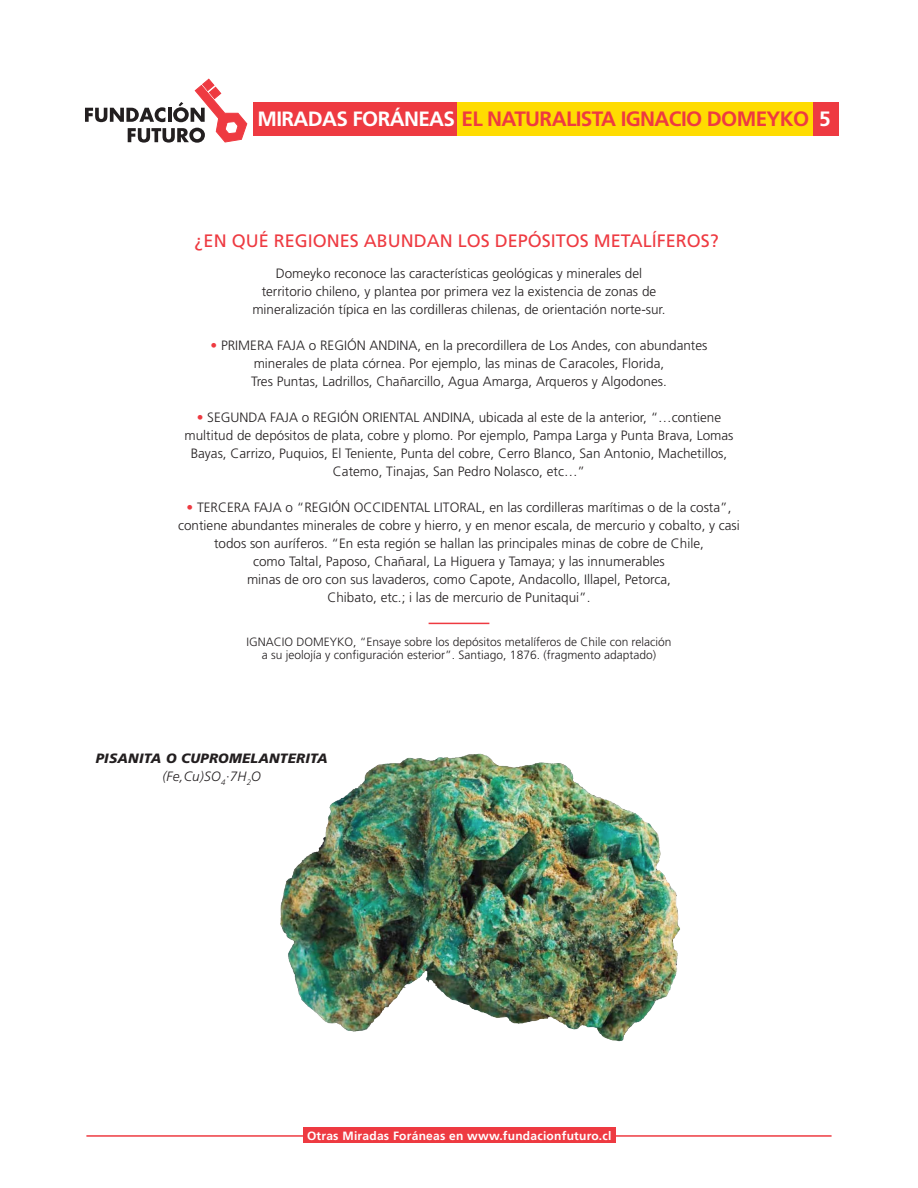
<style>
.page{position:relative;width:918px;height:1188px;background:#fff}
.page>*{position:absolute;margin:0;border:0;box-sizing:border-box;transform-origin:0 0}
.t1{font:700 20.7px "Frutiger";letter-spacing:-.03em;color:#ee3a41}
.t2{font:700 20.7px "Frutiger";color:#fff}
.t3{font:18px "Frutiger";color:#ee3a41}
.Bajada{font:300 13.5px/18px "Frutiger";color:#231f20;text-align:center}
.t4{font:italic 900 13.5px "Frutiger";letter-spacing:.02em;color:#231f20}
.t5{font:italic 300 13.5px "Frutiger";letter-spacing:.02em;color:#231f20}
.Bajada-2{font:300 12px/13.5px "Frutiger";color:#231f20;text-align:center}
.Bajada-3{font:700 12px "Frutiger";letter-spacing:.02em;color:#fff}
.s1{color:#fff}
.s2{color:#ee3a41}
</style>
<div class="page">
<hr style="left:86px;top:1135px;width:746px;height:2px;background:#ee3a41">
<hr style="left:429px;top:623px;width:60px;height:1px;background:#ee3a41">
<img style="left:280px;top:753px;width:400px;height:289px">
<div style="left:813px;top:102px;width:26px;height:34px;background:#ee3a41"></div>
<svg style="left:85px;top:79px;width:162px;height:64px"></svg>
<div style="left:254px;top:102px;width:204px;height:34px;background:#ee3a41"></div>
<div style="left:458px;top:102px;width:355px;height:34px;background:#ffdc01"></div>
<div style="left:303px;top:1127px;width:312px;height:16px;background:#ee3a41"></div>
<p class="t1" style="left:257px;top:107px;width:553px"><span class="s1">MIRADAS FORÁNEAS</span> EL NATURALISTA IGNACIO DOMEYKO</p>
<p class="t2" style="left:819px;top:107px;width:13px">5</p>
<p class="t3" style="left:195px;top:230px;width:526px">¿EN QUÉ REGIONES ABUNDAN LOS DEPÓSITOS METALÍFEROS?</p>
<p class="Bajada" style="left:276px;top:264px;width:368px">Domeyko reconoce las características geológicas y minerales del</p>
<p class="Bajada" style="left:262px;top:282px;width:396px">territorio chileno, y plantea por primera vez la existencia de zonas de</p>
<p class="Bajada" style="left:252px;top:300px;width:415px">mineralización típica en las cordilleras chilenas, de orientación norte-sur.</p>
<p class="Bajada" style="left:211px;top:336px;width:498px"><span class="s2">•</span> PRIMERA FAJA o REGIÓN ANDINA, en la precordillera de Los Andes, con abundantes</p>
<p class="Bajada" style="left:254px;top:354px;width:412px">minerales de plata córnea. Por ejemplo, las minas de Caracoles, Florida,</p>
<p class="Bajada" style="left:251px;top:372px;width:417px">Tres Puntas, Ladrillos, Chañarcillo, Agua Amarga, Arqueros y Algodones.</p>
<p class="Bajada" style="left:185px;top:408px;width:550px"><span class="s2">•</span> SEGUNDA FAJA o REGIÓN ORIENTAL ANDINA, ubicada al este de la anterior, “…contiene multitud de depósitos de plata, cobre y plomo. Por ejemplo, Pampa Larga y Punta Brava, Lomas Bayas, Carrizo, Puquios, El Teniente, Punta del cobre, Cerro Blanco, San Antonio, Machetillos, Catemo, Tinajas, San Pedro Nolasco, etc…”</p>
<p class="Bajada" style="left:178px;top:498px;width:563px"><span class="s2">•</span> TERCERA FAJA o “REGIÓN OCCIDENTAL LITORAL, en las cordilleras marítimas o de la costa”, contiene abundantes minerales de cobre y hierro, y en menor escala, de mercurio y cobalto, y casi todos son auríferos. “En esta región se hallan las principales minas de cobre de Chile,</p>
<p class="Bajada" style="left:253px;top:552px;width:413px">como Taltal, Paposo, Chañaral, La Higuera y Tamaya; y las innumerables</p>
<p class="Bajada" style="left:247px;top:570px;width:425px">minas de oro con sus lavaderos, como Capote, Andacollo, Illapel, Petorca,</p>
<p class="Bajada" style="left:327px;top:588px;width:265px">Chibato, etc.; i las de mercurio de Punitaqui”.</p>
<p class="Bajada-2" style="left:247px;top:635px;width:426px">IGNACIO DOMEYKO, “Ensaye sobre los depósitos metalíferos de Chile con relación a su jeolojía y configuración esterior”. Santiago, 1876. (fragmento adaptado)</p>
<p class="t4" style="left:96px;top:750px;width:234px">PISANITA O CUPROMELANTERITA</p>
<p class="t5" style="left:162px;top:768px;width:100px">(Fe,Cu)SO<sub>4</sub>·7H<sub>2</sub>O</p>
<p class="Bajada-3" style="left:307px;top:1128px;width:306px">Otras Miradas Foráneas en www.fundacionfuturo.cl</p>
</div>
